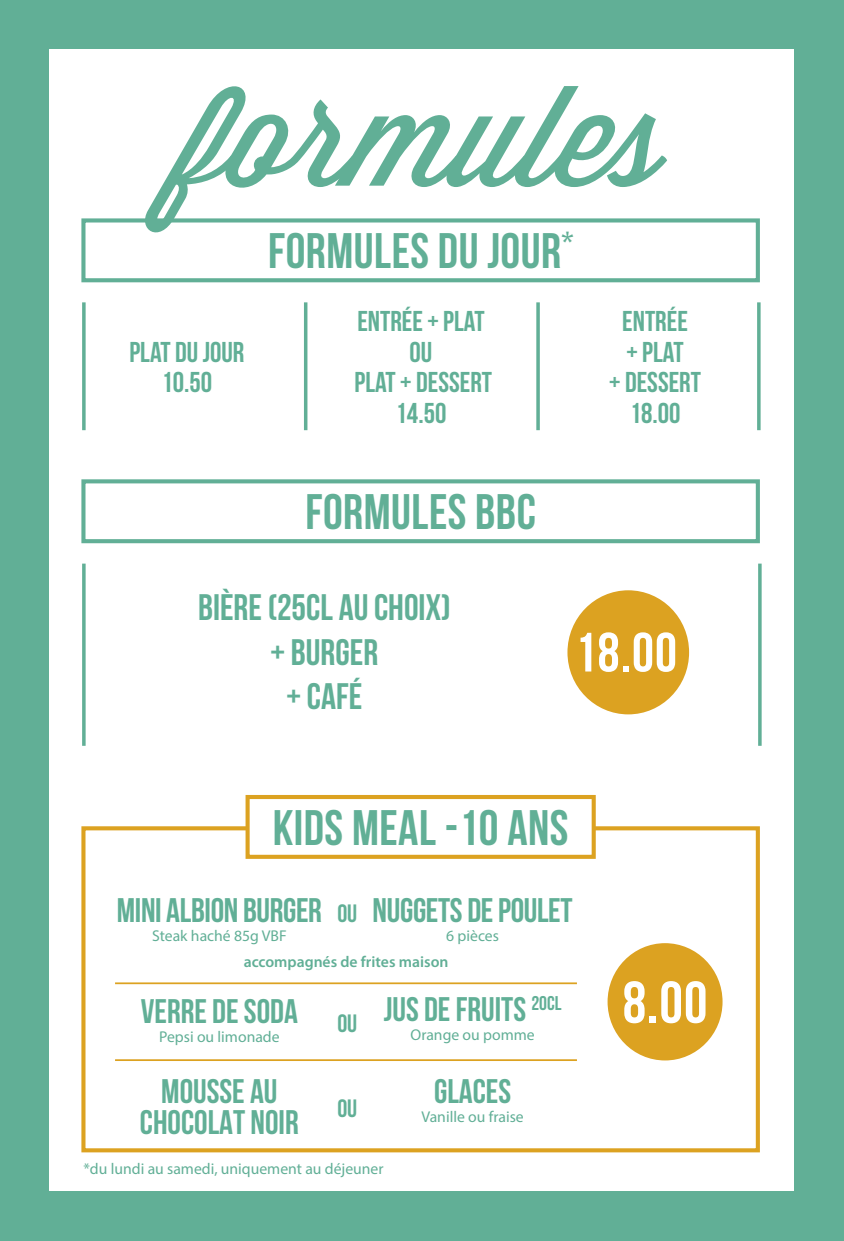
<style>
.page{position:relative;width:844px;height:1241px;background:#fff}
.page>*{position:absolute;margin:0;border:0;box-sizing:border-box;transform-origin:0 0}
.t1{font:138.25px "Wisdom Script";color:#61af96}
.t2{font:700 58.98px "Bebas Neue";color:#fff}
.t3{font:700 55.3px "Bebas Neue";color:#fff}
.t4{font:700 49.88px "Bebas Neue";letter-spacing:.01em;color:#61af96}
.t5{font:700 36.93px/44.3px "Bebas Neue";color:#61af96;text-align:center}
.t6{font:700 34.12px/31.5px "Bebas Neue";color:#61af96;text-align:center}
.t7{font:700 28.7px/30.6px "Bebas Neue";color:#61af96;text-align:center}
.t8{font:700 25.03px "Bebas Neue";color:#61af96}
.t9{font:15.75px "Myriad Pro";color:#61af96}
.t10{font:600 15.75px "Myriad Pro";color:#61af96}
</style>
<div class="page">
<div style="left:0;top:0;width:843px;height:1240px;background:#61af96"></div>
<div style="left:50px;top:50px;width:744px;height:1141px;background:#fff"></div>
<div style="left:81px;top:218px;width:678px;height:64px;background:#fff;border:4px solid #61af96"></div>
<svg style="left:82px;top:302px;width:4px;height:128px"></svg>
<hr style="left:304px;top:302px;width:3px;height:128px;background:#61af96">
<hr style="left:536px;top:302px;width:3px;height:128px;background:#61af96">
<svg style="left:757px;top:302px;width:3px;height:128px"></svg>
<div style="left:81px;top:826px;width:678px;height:326px;border:4px solid #dca221"></div>
<div style="left:245px;top:794px;width:350px;height:64px;background:#fff;border:4px solid #dca221"></div>
<hr style="left:115px;top:982px;width:461px;height:2px;background:#dca221">
<hr style="left:115px;top:1059px;width:461px;height:1px;background:#dca221">
<div style="left:567px;top:590px;width:122px;height:124px;background:#dca221;border-radius:50%"></div>
<div style="left:607px;top:943px;width:115px;height:117px;background:#dca221;border-radius:50%"></div>
<div style="left:81px;top:479px;width:678px;height:64px;background:#fff;border:4px solid #61af96"></div>
<svg style="left:82px;top:563px;width:4px;height:182px"></svg>
<hr style="left:758px;top:563px;width:3px;height:182px;background:#61af96">
<h1 class="t1" style="left:179px;top:30px;width:490px">formules</h1>
<h3 class="t4" style="left:268px;top:224px;width:306px">FORMULES DU JOUR<sup>*</sup></h3>
<h3 class="t7" style="left:129px;top:336px;width:117px">PLAT DU JOUR<br>10.50</h3>
<h3 class="t7" style="left:354px;top:305px;width:139px">ENTRÉE + PLAT<br>OU<br>PLAT + DESSERT<br>14.50</h3>
<h3 class="t7" style="left:609px;top:305px;width:93px">ENTRÉE<br>+ PLAT<br>+ DESSERT<br>18.00</h3>
<h3 class="t4" style="left:305px;top:484px;width:232px">FORMULES BBC</h3>
<h3 class="t5" style="left:198px;top:585px;width:254px">BIÈRE (25CL AU CHOIX) + BURGER<br>+ CAFÉ</h3>
<h3 class="t3" style="left:574px;top:622px;width:104px">18.00</h3>
<h3 class="t4" style="left:272px;top:800px;width:297px">KIDS MEAL -10 ANS</h3>
<h3 class="t6" style="left:117px;top:894px;width:206px">MINI ALBION BURGER</h3>
<p class="t9" style="left:152px;top:925px;width:136px">Steak haché 85g VBF</p>
<h3 class="t8" style="left:337px;top:899px;width:21px">OU</h3>
<h3 class="t6" style="left:372px;top:894px;width:201px">NUGGETS DE POULET</h3>
<p class="t9" style="left:446px;top:925px;width:54px">6 pièces</p>
<p class="t10" style="left:244px;top:951px;width:206px">accompagnés de frites maison</p>
<h3 class="t6" style="left:141px;top:994px;width:159px">VERRE DE SODA</h3>
<p class="t9" style="left:159px;top:1026px;width:122px">Pepsi ou limonade</p>
<h3 class="t6" style="left:140px;top:1074px;width:160px">MOUSSE AU<br>CHOCOLAT NOIR</h3>
<h3 class="t8" style="left:337px;top:1009px;width:21px">OU</h3>
<h3 class="t8" style="left:337px;top:1094px;width:21px">OU</h3>
<h3 class="t6" style="left:383px;top:993px;width:179px">JUS DE FRUITS <sup>20CL</sup></h3>
<p class="t9" style="left:410px;top:1024px;width:126px">Orange ou pomme</p>
<h3 class="t6" style="left:434px;top:1074px;width:79px">GLACES</h3>
<p class="t9" style="left:421px;top:1106px;width:104px">Vanille ou fraise</p>
<p class="t9" style="left:83px;top:1158px;width:301px">*du lundi au samedi, uniquement au déjeuner</p>
<h2 class="t2" style="left:622px;top:969px;width:86px">8.00</h2>
</div>
